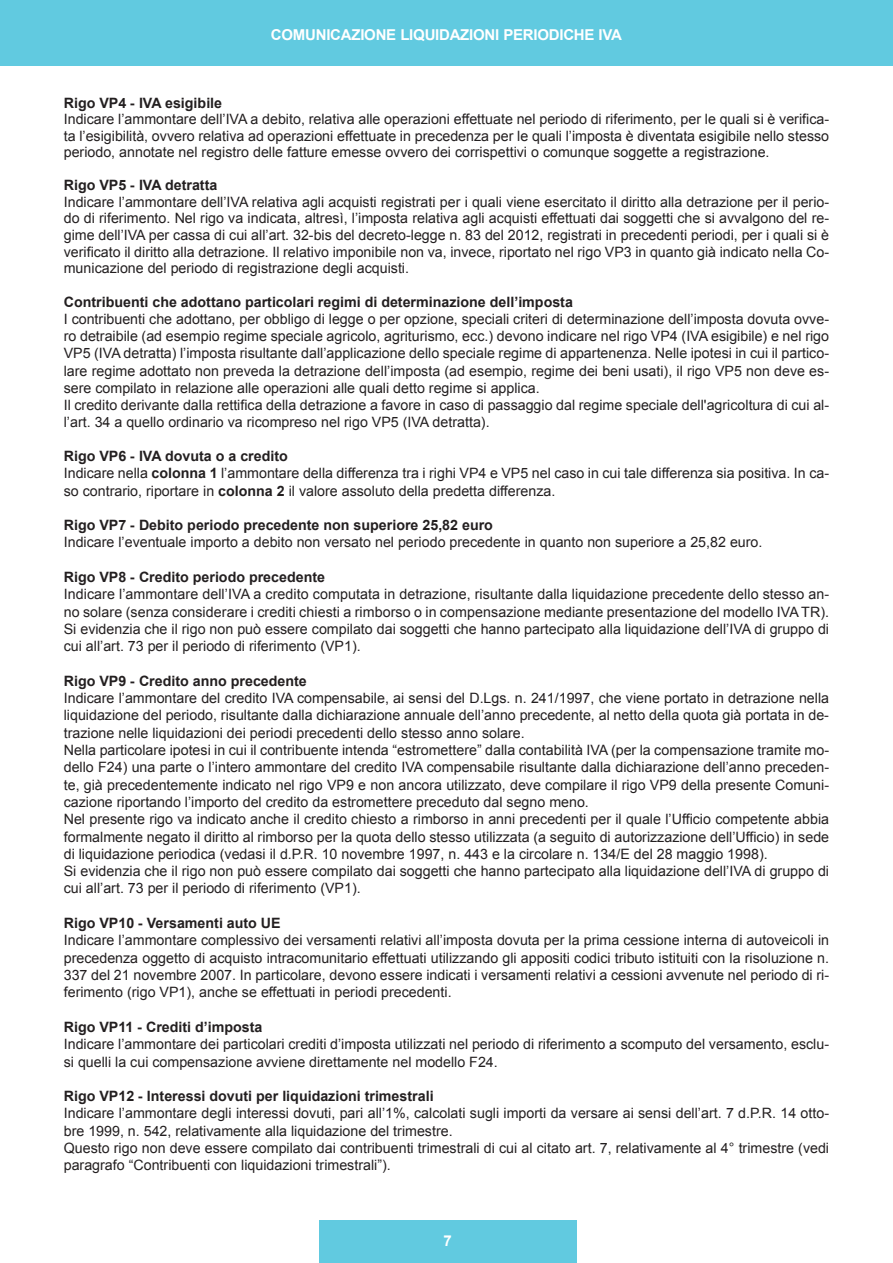
<style>
.page{position:relative;width:893px;height:1263px;background:#fff}
.page>*{position:absolute;margin:0;border:0;box-sizing:border-box;transform-origin:0 0}
.t1{font:700 15px "Arial";letter-spacing:-.015em;color:#fff}
.t2{font:14.25px/17.2px "Arial";color:#231f20}
.t3{font:700 14.25px "Arial";color:#231f20}
.s1{font-weight:700}
</style>
<div class="page">
<div style="left:319px;top:1220px;width:257px;height:43px;background:#61cae0"></div>
<div style="left:0;top:0;width:893px;height:66px;background:#61cae0"></div>
<p class="t1" style="left:271px;top:26px;width:352px">COMUNICAZIONE LIQUIDAZIONI PERIODICHE IVA</p>
<p class="t3" style="left:64px;top:95px;width:160px">Rigo VP4 - IVA esigibile</p>
<p class="t2" style="left:64px;top:111px;width:767px;line-height:16.2px;text-align:justify">Indicare l’ammontare dell’IVA a debito, relativa alle operazioni effettuate nel periodo di riferimento, per le quali si è verifica&shy;ta l’esigibilità, ovvero relativa ad operazioni effettuate in precedenza per le quali l’imposta è diventata esigibile nello stesso periodo, annotate nel registro delle fatture emesse ovvero dei corrispettivi o comunque soggette a registrazione.</p>
<p class="t3" style="left:64px;top:177px;width:155px">Rigo VP5 - IVA detratta</p>
<p class="t2" style="left:64px;top:193px;width:767px;line-height:16.6px;text-align:justify">Indicare l’ammontare dell’IVA relativa agli acquisti registrati per i quali viene esercitato il diritto alla detrazione per il perio&shy;do di riferimento. Nel rigo va indicata, altresì, l’imposta relativa agli acquisti effettuati dai soggetti che si avvalgono del re&shy;gime dell’IVA per cassa di cui all’art. 32-bis del decreto-legge n. 83 del 2012, registrati in precedenti periodi, per i quali si è verificato il diritto alla detrazione. Il relativo imponibile non va, invece, riportato nel rigo VP3 in quanto già indicato nella Co&shy;municazione del periodo di registrazione degli acquisti.</p>
<p class="t3" style="left:64px;top:294px;width:511px">Contribuenti che adottano particolari regimi di determinazione dell’imposta</p>
<p class="t2" style="left:64px;top:311px;width:767px">I contribuenti che adottano, per obbligo di legge o per opzione, speciali criteri di determinazione dell’imposta dovuta ovve&shy;ro detraibile (ad esempio regime speciale agricolo, agriturismo, ecc.) devono indicare nel rigo VP4 (IVA esigibile) e nel rigo VP5 (IVA detratta) l’imposta risultante dall’applicazione dello speciale regime di appartenenza. Nelle ipotesi in cui il partico&shy;lare regime adottato non preveda la detrazione dell’imposta (ad esempio, regime dei beni usati), il rigo VP5 non deve es&shy;sere compilato in relazione alle operazioni alle quali detto regime si applica.<br>Il credito derivante dalla rettifica della detrazione a favore in caso di passaggio dal regime speciale dell'agricoltura di cui al&shy;l’art. 34 a quello ordinario va ricompreso nel rigo VP5 (IVA detratta).</p>
<p class="t2" style="left:64px;top:448px;width:767px"><span class="s1">Rigo VP6 - IVA dovuta o a credito<br></span>Indicare nella <span class="s1">colonna 1</span> l’ammontare della differenza tra i righi VP4 e VP5 nel caso in cui tale differenza sia positiva. In ca&shy;so contrario, riportare in <span class="s1">colonna 2</span> il valore assoluto della predetta differenza.</p>
<p class="t3" style="left:64px;top:517px;width:431px">Rigo VP7 - Debito periodo precedente non superiore 25,82 euro</p>
<p class="t2" style="left:64px;top:534px;width:700px">Indicare l’eventuale importo a debito non versato nel periodo precedente in quanto non superiore a 25,82 euro.</p>
<p class="t3" style="left:64px;top:569px;width:263px">Rigo VP8 - Credito periodo precedente</p>
<p class="t2" style="left:64px;top:586px;width:767px;text-align:justify">Indicare l’ammontare dell’IVA a credito computata in detrazione, risultante dalla liquidazione precedente dello stesso an&shy;no solare (senza considerare i crediti chiesti a rimborso o in compensazione mediante presentazione del modello IVA TR).<br>Si evidenzia che il rigo non può essere compilato dai soggetti che hanno partecipato alla liquidazione dell’IVA di gruppo di cui all’art. 73 per il periodo di riferimento (VP1).</p>
<p class="t3" style="left:64px;top:673px;width:245px">Rigo VP9 - Credito anno precedente</p>
<p class="t2" style="left:64px;top:689px;width:767px">Indicare l’ammontare del credito IVA compensabile, ai sensi del D.Lgs. n. 241/1997, che viene portato in detrazione nella liquidazione del periodo, risultante dalla dichiarazione annuale dell’anno precedente, al netto della quota già portata in de&shy;trazione nelle liquidazioni dei periodi precedenti dello stesso anno solare.<br>Nella particolare ipotesi in cui il contribuente intenda “estromettere” dalla contabilità IVA (per la compensazione tramite mo&shy;dello F24) una parte o l’intero ammontare del credito IVA compensabile risultante dalla dichiarazione dell’anno preceden&shy;te, già precedentemente indicato nel rigo VP9 e non ancora utilizzato, deve compilare il rigo VP9 della presente Comuni&shy;cazione riportando l’importo del credito da estromettere preceduto dal segno meno.<br>Nel presente rigo va indicato anche il credito chiesto a rimborso in anni precedenti per il quale l’Ufficio competente abbia formalmente negato il diritto al rimborso per la quota dello stesso utilizzata (a seguito di autorizzazione dell’Ufficio) in sede di liquidazione periodica (vedasi il d.P.R. 10 novembre 1997, n. 443 e la circolare n. 134/E del 28 maggio 1998).<br>Si evidenzia che il rigo non può essere compilato dai soggetti che hanno partecipato alla liquidazione dell’IVA di gruppo di cui all’art. 73 per il periodo di riferimento (VP1).</p>
<p class="t3" style="left:64px;top:915px;width:218px">Rigo VP10 - Versamenti auto UE</p>
<p class="t2" style="left:64px;top:932px;width:767px;text-align:justify">Indicare l’ammontare complessivo dei versamenti relativi all’imposta dovuta per la prima cessione interna di autoveicoli in precedenza oggetto di acquisto intracomunitario effettuati utilizzando gli appositi codici tributo istituiti con la risoluzione n.<br>337 del 21 novembre 2007. In particolare, devono essere indicati i versamenti relativi a cessioni avvenute nel periodo di ri&shy;ferimento (rigo VP1), anche se effettuati in periodi precedenti.</p>
<p class="t3" style="left:64px;top:1019px;width:200px">Rigo VP11 - Crediti d’imposta</p>
<p class="t2" style="left:64px;top:1036px;width:767px">Indicare l’ammontare dei particolari crediti d’imposta utilizzati nel periodo di riferimento a scomputo del versamento, esclu&shy;si quelli la cui compensazione avviene direttamente nel modello F24.</p>
<p class="t3" style="left:64px;top:1088px;width:371px">Rigo VP12 - Interessi dovuti per liquidazioni trimestrali</p>
<p class="t2" style="left:64px;top:1105px;width:767px">Indicare l’ammontare degli interessi dovuti, pari all’1%, calcolati sugli importi da versare ai sensi dell’art. 7 d.P.R. 14 otto&shy;bre 1999, n. 542, relativamente alla liquidazione del trimestre.<br>Questo rigo non deve essere compilato dai contribuenti trimestrali di cui al citato art. 7, relativamente al 4° trimestre (vedi paragrafo “Contribuenti con liquidazioni trimestrali”).</p>
<p class="t1" style="left:443px;top:1232px;width:10px">7</p>
</div>
